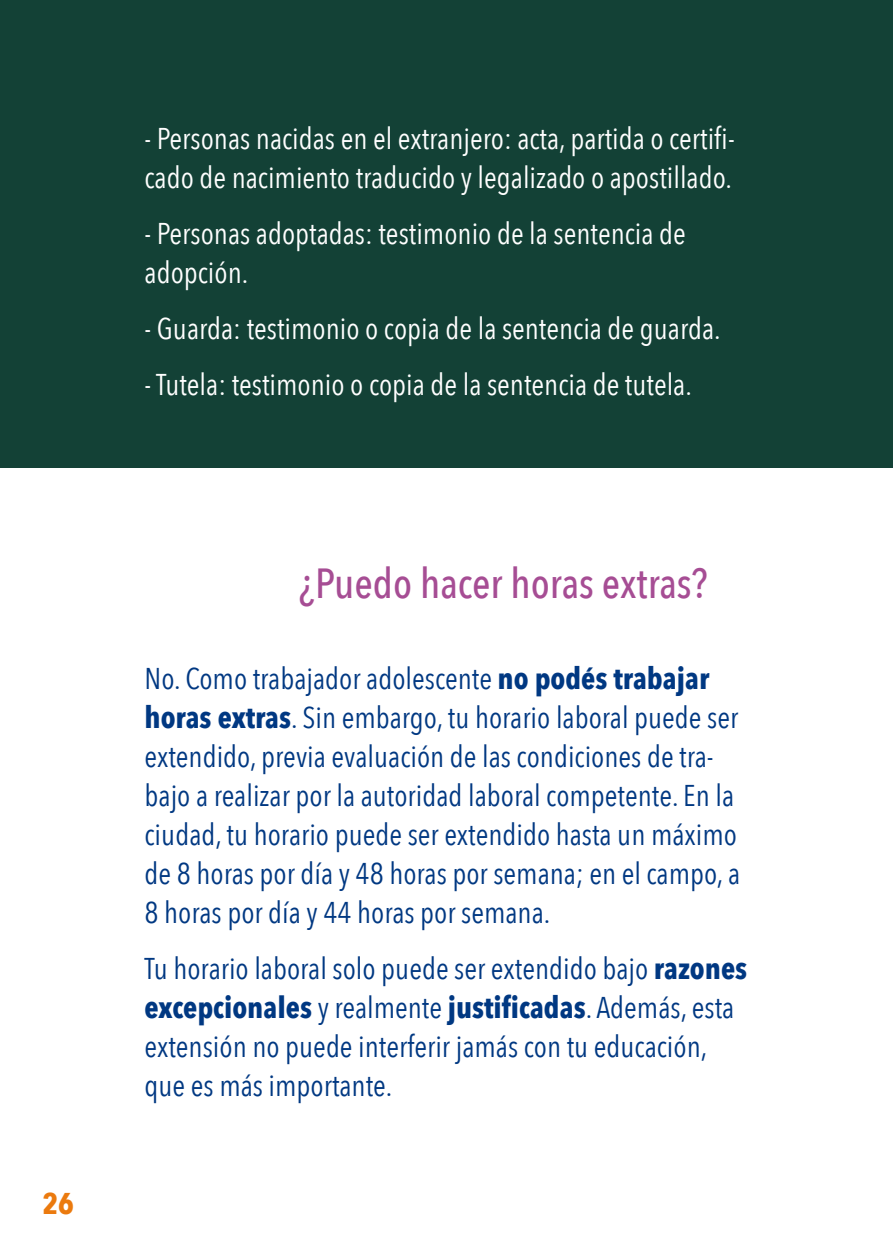
<style>
.page{position:relative;width:893px;height:1259px;background:#fff}
.page>*{position:absolute;margin:0;border:0;box-sizing:border-box;transform-origin:0 0}
.t1{font:500 42px "Avenir Next Condensed";color:#a64d94}
.t2{font:30px/39px "Avenir Next Condensed";color:#003882}
.t3{font:30px/39px "Avenir Next Condensed";color:#fff}
.t4{font:700 30px "Avenir Next Condensed";color:#eb7a0e}
.s1{font-weight:700}
</style>
<div class="page">
<div style="left:0;top:0;width:893px;height:468px;background:#134136"></div>
<p class="t4" style="left:43px;top:1185px;width:33px">26</p>
<p class="t3" style="left:145px;top:118px;width:592px">- Personas nacidas en el extranjero: acta, partida o certifi&shy;cado de nacimiento traducido y legalizado o apostillado.</p>
<p class="t3" style="left:145px;top:213px;width:543px">- Personas adoptadas: testimonio de la sentencia de adopción.</p>
<p class="t3" style="left:145px;top:308px;width:578px">- Guarda: testimonio o copia de la sentencia de guarda.</p>
<p class="t3" style="left:145px;top:364px;width:549px">- Tutela: testimonio o copia de la sentencia de tutela.</p>
<h1 class="t1" style="left:299px;top:557px;width:410px">¿Puedo hacer horas extras?</h1>
<p class="t2" style="left:145px;top:658px;width:597px">No. Como trabajador adolescente <span class="s1">no podés trabajar horas extras</span>. Sin embargo, tu horario laboral puede ser extendido, previa evaluación de las condiciones de tra&shy;bajo a realizar por la autoridad laboral competente. En la ciudad, tu horario puede ser extendido hasta un máximo de 8 horas por día y 48 horas por semana; en el campo, a 8 horas por día y 44 horas por semana.</p>
<p class="t2" style="left:145px;top:948px;width:604px">Tu horario laboral solo puede ser extendido bajo <span class="s1">razones excepcionales</span> y realmente <span class="s1">justificadas</span>. Además, esta extensión no puede interferir jamás con tu educación, que es más importante.</p>
</div>
